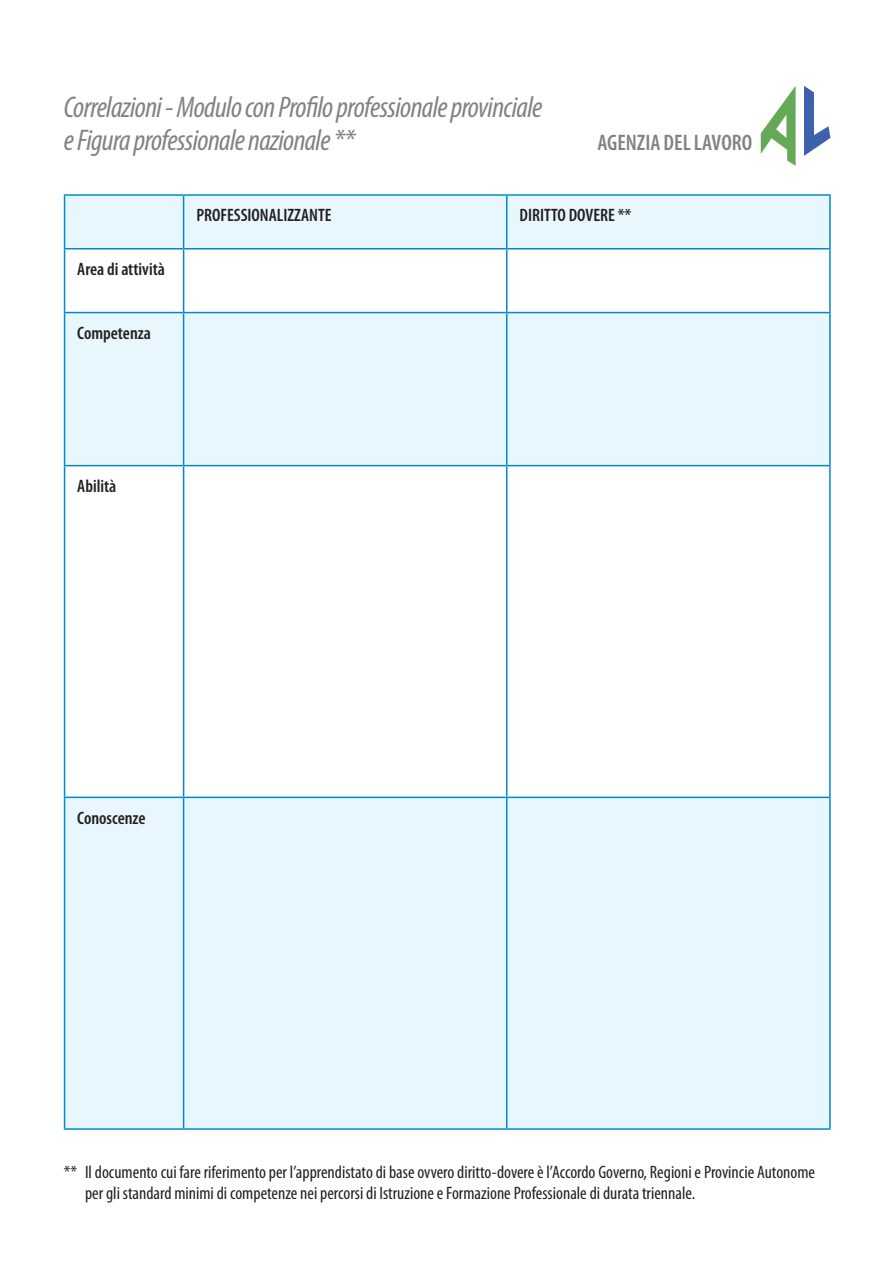
<style>
.page{position:relative;width:893px;height:1263px;background:#fff}
.page>*{position:absolute;margin:0;border:0;box-sizing:border-box;transform-origin:0 0}
.t1{font:italic condensed 30px/33px "Myriad Pro";letter-spacing:-.02em;color:#808285}
.t2{font:600 condensed 22.5px "Myriad Pro";color:#808285}
.t3{font:condensed 18px/21.6px "Myriad Pro";color:#231f20}
.t4{font:600 condensed 18px "Myriad Pro";color:#231f20}
</style>
<div class="page">
<svg style="left:761px;top:86px;width:35px;height:80px"></svg>
<svg style="left:804px;top:86px;width:26px;height:70px"></svg>
<div style="left:65px;top:196px;width:764px;height:932px;background:#e8f6fd"></div>
<svg style="left:65px;top:249px;width:764px;height:547px"></svg>
<hr style="left:64px;top:194px;width:120px;height:2px;background:#0089cf">
<hr style="left:64px;top:196px;width:1px;height:52px;background:#0089cf">
<hr style="left:184px;top:194px;width:323px;height:2px;background:#0089cf">
<hr style="left:183px;top:196px;width:1px;height:52px;background:#0089cf">
<hr style="left:507px;top:194px;width:324px;height:2px;background:#0089cf">
<hr style="left:506px;top:196px;width:1px;height:52px;background:#0089cf">
<hr style="left:829px;top:196px;width:2px;height:52px;background:#0089cf">
<hr style="left:64px;top:248px;width:120px;height:1px;background:#0089cf">
<hr style="left:64px;top:249px;width:1px;height:63px;background:#0089cf">
<hr style="left:184px;top:248px;width:323px;height:1px;background:#0089cf">
<hr style="left:183px;top:249px;width:1px;height:63px;background:#0089cf">
<hr style="left:507px;top:248px;width:324px;height:1px;background:#0089cf">
<hr style="left:506px;top:249px;width:1px;height:63px;background:#0089cf">
<hr style="left:829px;top:249px;width:2px;height:63px;background:#0089cf">
<hr style="left:64px;top:312px;width:120px;height:1px;background:#0089cf">
<hr style="left:64px;top:313px;width:1px;height:152px;background:#0089cf">
<hr style="left:184px;top:312px;width:323px;height:1px;background:#0089cf">
<hr style="left:183px;top:313px;width:1px;height:152px;background:#0089cf">
<hr style="left:507px;top:312px;width:324px;height:1px;background:#0089cf">
<hr style="left:506px;top:313px;width:1px;height:152px;background:#0089cf">
<hr style="left:829px;top:313px;width:2px;height:152px;background:#0089cf">
<hr style="left:64px;top:465px;width:120px;height:1px;background:#0089cf">
<hr style="left:64px;top:466px;width:1px;height:330px;background:#0089cf">
<hr style="left:184px;top:465px;width:323px;height:1px;background:#0089cf">
<hr style="left:183px;top:466px;width:1px;height:330px;background:#0089cf">
<hr style="left:507px;top:465px;width:324px;height:1px;background:#0089cf">
<hr style="left:506px;top:466px;width:1px;height:330px;background:#0089cf">
<hr style="left:829px;top:466px;width:2px;height:330px;background:#0089cf">
<hr style="left:64px;top:796px;width:120px;height:2px;background:#0089cf">
<hr style="left:64px;top:798px;width:1px;height:330px;background:#0089cf">
<hr style="left:184px;top:796px;width:323px;height:2px;background:#0089cf">
<hr style="left:183px;top:798px;width:1px;height:330px;background:#0089cf">
<hr style="left:507px;top:796px;width:324px;height:2px;background:#0089cf">
<hr style="left:506px;top:798px;width:1px;height:330px;background:#0089cf">
<hr style="left:829px;top:798px;width:2px;height:330px;background:#0089cf">
<hr style="left:64px;top:1128px;width:120px;height:2px;background:#0089cf">
<hr style="left:184px;top:1128px;width:323px;height:2px;background:#0089cf">
<hr style="left:507px;top:1128px;width:324px;height:2px;background:#0089cf">
<h1 class="t1" style="left:64px;top:90px;width:480px">Correlazioni - Modulo con Profilo professionale provinciale e Figura professionale nazionale **</h1>
<p class="t2" style="left:597px;top:130px;width:156px">Agenzia del Lavoro</p>
<p class="t4" style="left:77px;top:259px;width:89px">Area di attività</p>
<p class="t4" style="left:77px;top:323px;width:75px">Competenza</p>
<p class="t4" style="left:196px;top:205px;width:135px">PROFESSIONALIZZANTE</p>
<p class="t4" style="left:519px;top:205px;width:58px">DIRITTODOVERE</p>
<p class="t4" style="left:618px;top:205px;width:15px">**</p>
<p class="t4" style="left:77px;top:476px;width:41px">Abilità</p>
<p class="t4" style="left:77px;top:808px;width:70px">Conoscenze</p>
<p class="t3" style="left:85px;top:1160px;width:732px;text-indent:-21px">** Il documento cui fare riferimento per l’apprendistato di base ovvero diritto-dovere è l’Accordo Governo, Regioni e Provincie Autonome per gli standard minimi di competenze nei percorsi di Istruzione e Formazione Professionale di durata triennale.</p>
</div>
